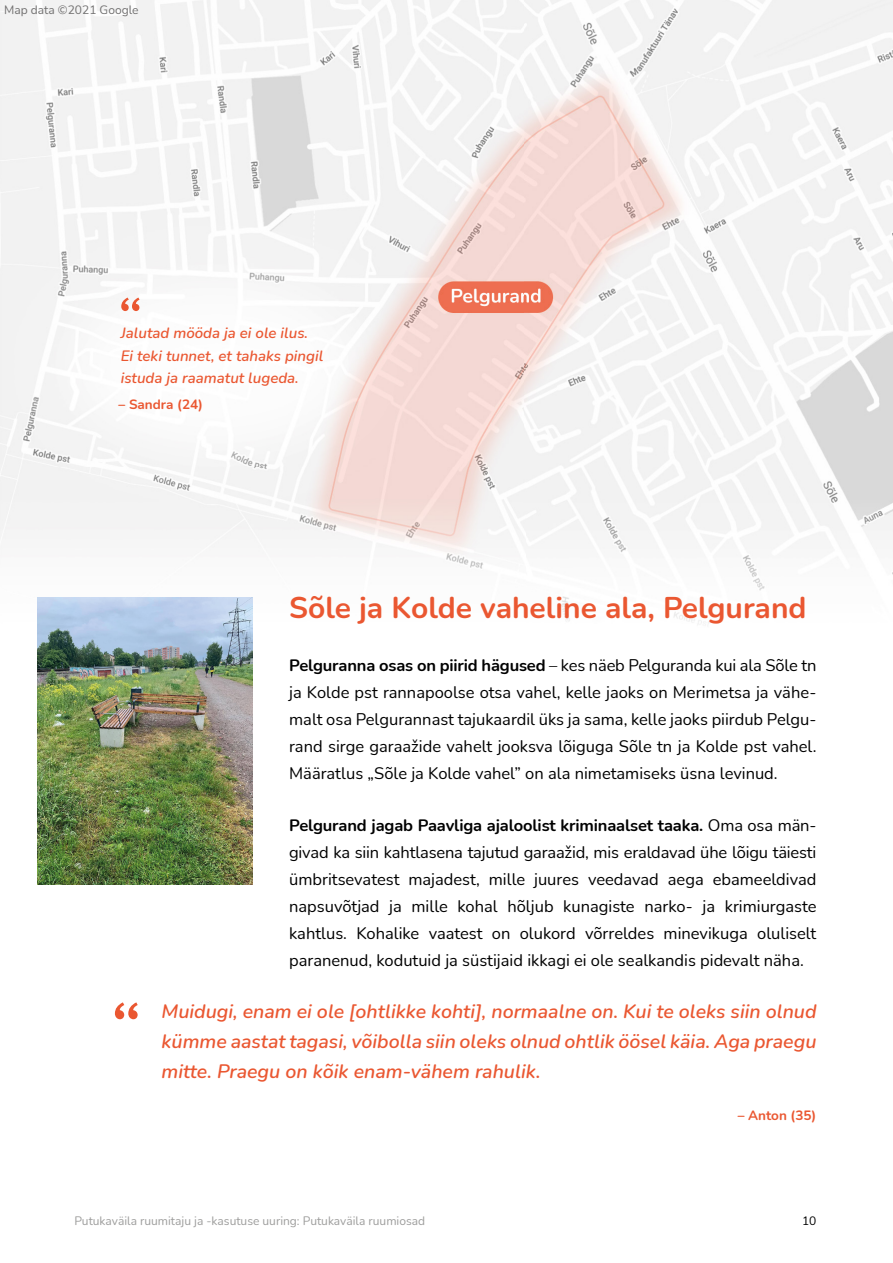
<style>
.page{position:relative;width:893px;height:1263px;background:#fff}
.page>*{position:absolute;margin:0;border:0;box-sizing:border-box;transform-origin:0 0}
.t1{font:75px "Andale Mono";color:#ea5731}
.t2{font:60px "Andale Mono";color:#ea5731}
.t3{font:700 30px "Nunito";color:#ea5731}
.t4{font:italic 600 19.5px/30px "Nunito";color:#ea5731;text-align:justify}
.t5{font:16.5px/27px "Nunito";color:#000;text-align:justify}
.t6{font:italic 600 15px/22.5px "Nunito";color:#ea5731}
.t7{font:700 13.5px "Nunito";color:#ea5731}
.t8{font:12px "Nunito";color:#9d9d9c}
.t9{font:12px "Nunito";color:#706f6f}
.t10{font:12px "Nunito";color:#000}
.s1{font-weight:700}
</style>
<div class="page">
<img style="left:0;top:0;width:893px;height:885px">
<img style="left:38px;top:597px;width:214px;height:287px">
<p class="t9" style="left:4px;top:2px;width:136px">Map data ©2021 Google</p>
<h2 class="t2" style="left:113px;top:280px;width:37px">“</h2>
<p class="t6" style="left:121px;top:321px;width:204px">Jalutad mööda ja ei ole ilus.<br>Ei teki tunnet, et tahaks pingil istuda ja raamatut lugeda.</p>
<p class="t7" style="left:119px;top:395px;width:86px">– Sandra (24)</p>
<h1 class="t1" style="left:104px;top:980px;width:46px">“</h1>
<h3 class="t3" style="left:289px;top:587px;width:519px">Sõle ja Kolde vaheline ala, Pelgurand</h3>
<p class="t5" style="left:289px;top:651px;width:529px"><span class="s1">Pelguranna osas on piirid hägused</span> – kes näeb Pelguranda kui ala Sõle tn ja Kolde pst rannapoolse otsa vahel, kelle jaoks on Merimetsa ja vähe&shy;malt osa Pelgurannast tajukaardil üks ja sama, kelle jaoks piirdub Pelgu&shy;rand sirge garaažide vahelt jooksva lõiguga Sõle tn ja Kolde pst vahel.<br>Määratlus „Sõle ja Kolde vahel” on ala nimetamiseks üsna levinud.</p>
<p class="t5" style="left:289px;top:811px;width:529px"><span class="s1">Pelgurand jagab Paavliga ajaloolist kriminaalset taaka.</span> Oma osa män&shy;givad ka siin kahtlasena tajutud garaažid, mis eraldavad ühe lõigu täiesti ümbritsevatest majadest, mille juures veedavad aega ebameeldivad napsuvõtjad ja mille kohal hõljub kunagiste narko- ja krimiurgaste kahtlus. Kohalike vaatest on olukord võrreldes minevikuga oluliselt paranenud, kodutuid ja süstijaid ikkagi ei ole sealkandis pidevalt näha.</p>
<p class="t4" style="left:162px;top:995px;width:656px">Muidugi, enam ei ole [ohtlikke kohti], normaalne on. Kui te oleks siin olnud kümme aastat tagasi, võibolla siin oleks olnud ohtlik öösel käia. Aga praegu mitte. Praegu on kõik enam-vähem rahulik.</p>
<p class="t7" style="left:738px;top:1106px;width:80px">– Anton (35)</p>
<p class="t8" style="left:74px;top:1212px;width:352px">Putukaväila ruumitaju ja -kasutuse uuring: Putukaväila ruumiosad</p>
<p class="t10" style="left:802px;top:1212px;width:16px">10</p>
</div>
